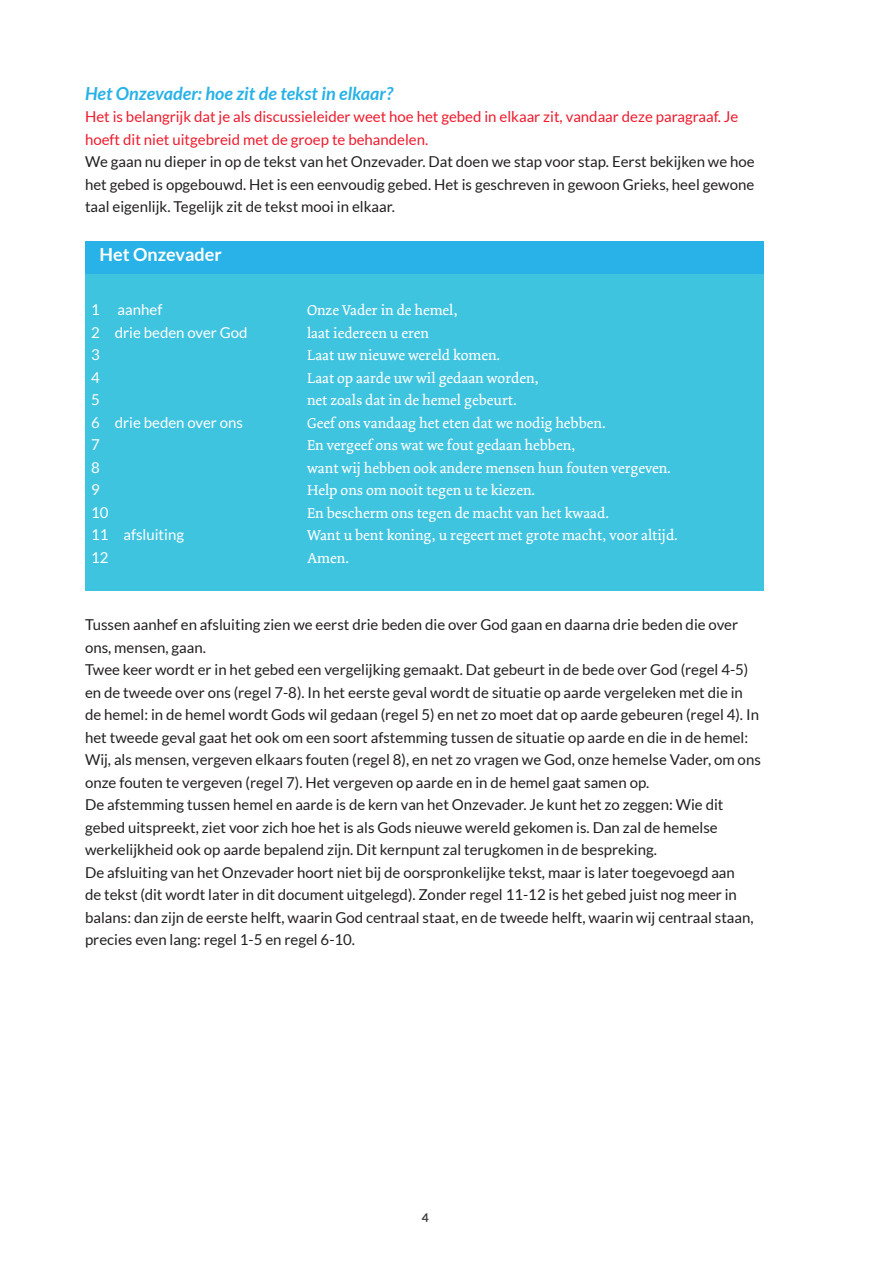
<style>
.page{position:relative;width:893px;height:1263px;background:#fff}
.page>*{position:absolute;margin:0;border:0;box-sizing:border-box;transform-origin:0 0}
.t1{font:italic 700 18px "Lato";color:#29b2e7}
.t2{font:700 18px "Lato";color:#fff}
.t3{font:15px/22.5px "Lato";color:#231f20;text-align:justify}
.t4{font:15px "Dolly";color:#fff}
.t5{font:15px/22.5px "Lato";color:#ee1b2d}
.t6{font:15px "Lato";color:#fff}
.t7{font:700 12px "Lato";color:#3e3e3f}
</style>
<div class="page">
<div style="left:85px;top:241px;width:679px;height:34px;background:#29b2e7"></div>
<div style="left:85px;top:275px;width:679px;height:316px;background:#3fc4e0"></div>
<p class="t1" style="left:85px;top:83px;width:310px">Het Onzevader: hoe zit de tekst in elkaar?</p>
<p class="t5" style="left:85px;top:105px;width:655px">Het is belangrijk dat je als discussieleider weet hoe het gebed in elkaar zit, vandaar deze paragraaf. Je hoeft dit niet uitgebreid met de groep te behandelen.</p>
<p class="t3" style="left:85px;top:150px;width:671px">We gaan nu dieper in op de tekst van het Onzevader. Dat doen we stap voor stap. Eerst bekijken we hoe het gebed is opgebouwd. Het is een eenvoudig gebed. Het is geschreven in gewoon Grieks, heel gewone taal eigenlijk. Tegelijk zit de tekst mooi in elkaar.</p>
<p class="t2" style="left:100px;top:244px;width:124px">Het Onzevader</p>
<p class="t6" style="left:91px;top:301px;width:73px">1 aanhef</p>
<p class="t4" style="left:307px;top:301px;width:152px">Onze Vader in de hemel,</p>
<p class="t6" style="left:91px;top:324px;width:158px">2 drie beden over God</p>
<p class="t4" style="left:307px;top:324px;width:123px">laat iedereen u eren</p>
<p class="t6" style="left:91px;top:346px;width:10px">3</p>
<p class="t4" style="left:307px;top:346px;width:195px">Laat uw nieuwe wereld komen.</p>
<p class="t6" style="left:91px;top:369px;width:10px">4</p>
<p class="t4" style="left:307px;top:369px;width:233px">Laat op aarde uw wil gedaan worden,</p>
<p class="t6" style="left:91px;top:391px;width:10px">5</p>
<p class="t4" style="left:307px;top:391px;width:211px">net zoals dat in de hemel gebeurt.</p>
<p class="t6" style="left:91px;top:414px;width:154px">6 drie beden over ons</p>
<p class="t4" style="left:307px;top:414px;width:300px">Geef ons vandaag het eten dat we nodig hebben.</p>
<p class="t6" style="left:91px;top:436px;width:10px">7</p>
<p class="t4" style="left:307px;top:436px;width:270px">En vergeef ons wat we fout gedaan hebben,</p>
<p class="t6" style="left:91px;top:459px;width:10px">8</p>
<p class="t4" style="left:307px;top:459px;width:365px">want wij hebben ook andere mensen hun fouten vergeven.</p>
<p class="t6" style="left:91px;top:481px;width:10px">9</p>
<p class="t4" style="left:307px;top:481px;width:230px">Help ons om nooit tegen u te kiezen.</p>
<p class="t6" style="left:91px;top:504px;width:19px">10</p>
<p class="t4" style="left:307px;top:504px;width:304px">En bescherm ons tegen de macht van het kwaad.</p>
<p class="t6" style="left:91px;top:526px;width:95px">11 afsluiting</p>
<p class="t4" style="left:307px;top:526px;width:372px">Want u bent koning, u regeert met grote macht, voor altijd.</p>
<p class="t6" style="left:91px;top:549px;width:19px">12</p>
<p class="t4" style="left:307px;top:549px;width:44px">Amen.</p>
<p class="t3" style="left:85px;top:613px;width:677px;text-align:left">Tussen aanhef en afsluiting zien we eerst drie beden die over God gaan en daarna drie beden die over ons, mensen, gaan.<br>Twee keer wordt er in het gebed een vergelijking gemaakt. Dat gebeurt in de bede over God (regel 4-5) en de tweede over ons (regel 7-8). In het eerste geval wordt de situatie op aarde vergeleken met die in de hemel: in de hemel wordt Gods wil gedaan (regel 5) en net zo moet dat op aarde gebeuren (regel 4). In het tweede geval gaat het ook om een soort afstemming tussen de situatie op aarde en die in de hemel:<br>Wij, als mensen, vergeven elkaars fouten (regel 8), en net zo vragen we God, onze hemelse Vader, om ons onze fouten te vergeven (regel 7). Het vergeven op aarde en in de hemel gaat samen op.<br>De afstemming tussen hemel en aarde is de kern van het Onzevader. Je kunt het zo zeggen: Wie dit gebed uitspreekt, ziet voor zich hoe het is als Gods nieuwe wereld gekomen is. Dan zal de hemelse werkelijkheid ook op aarde bepalend zijn. Dit kernpunt zal terugkomen in de bespreking.<br>De afsluiting van het Onzevader hoort niet bij de oorspronkelijke tekst, maar is later toegevoegd aan<br>de tekst (dit wordt later in dit document uitgelegd). Zonder regel 11-12 is het gebed juist nog meer in balans: dan zijn de eerste helft, waarin God centraal staat, en de tweede helft, waarin wij centraal staan, precies even lang: regel 1-5 en regel 6-10.</p>
<p class="t7" style="left:422px;top:1211px;width:8px">4</p>
</div>
